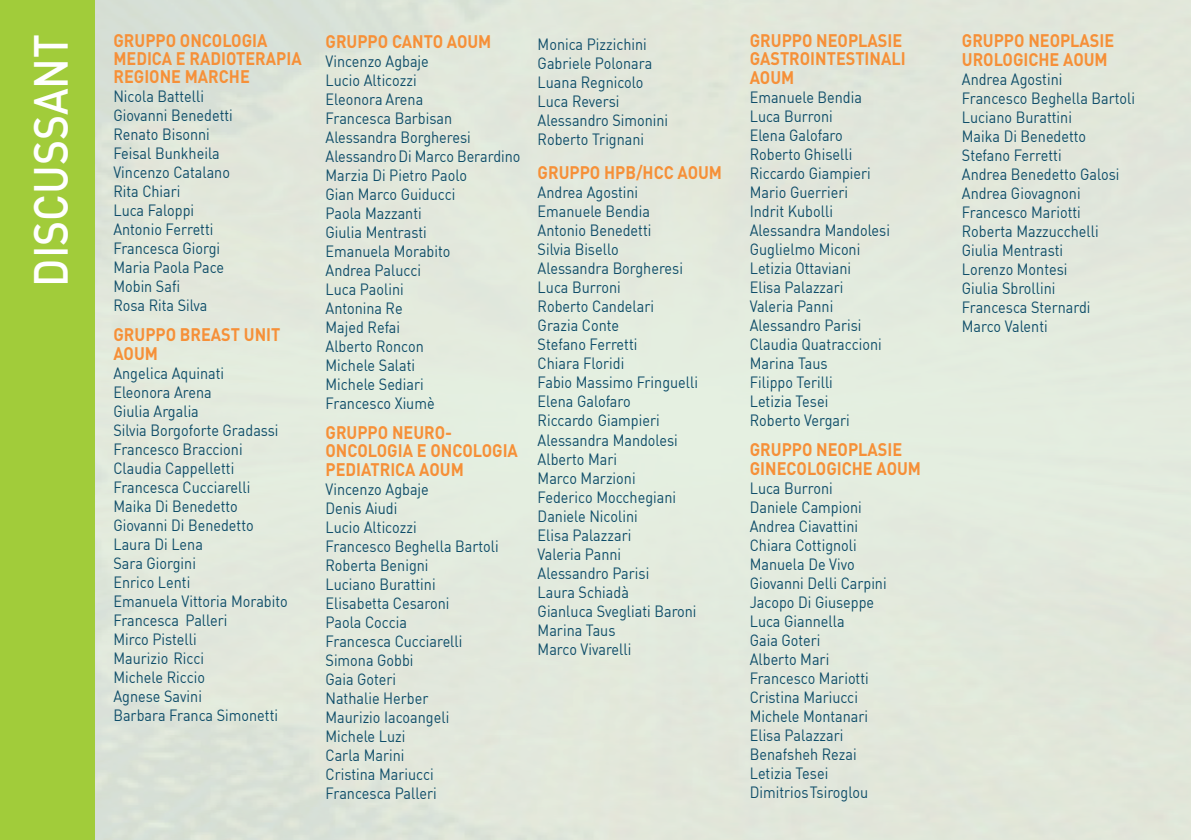
<style>
.page{position:relative;width:1191px;height:840px;background:#fff}
.page>*{position:absolute;margin:0;border:0;box-sizing:border-box;transform-origin:0 0}
.t1{font:500 47.2px "DIN";color:#fff;scale:.9 1}
.t2{font:700 18px/18.6px "DIN";color:#f69038;scale:.9 1}
.t3{font:16px/19px "DIN";color:#0e4d69;scale:.9 1}
</style>
<div class="page">
<div style="left:0;top:0;width:1191px;height:839px;background:#e2e8dc"></div>
<div style="left:0;top:0;width:95px;height:839px;background:#a1cc3a"></div>
<h1 class="t1" style="left:20px;top:286px;width:282px;rotate:-90deg">DISCUSSANT</h1>
<p class="t2" style="left:113px;top:31px;width:211px;line-height:18px">GRUPPO ONCOLOGIA<br>MEDICA E RADIOTERAPIA<br>REGIONE MARCHE</p>
<p class="t3" style="left:113px;top:86px;width:134px">Nicola Battelli<br>Giovanni Benedetti<br>Renato Bisonni<br>Feisal Bunkheila<br>Vincenzo Catalano<br>Rita Chiari<br>Luca Faloppi<br>Antonio Ferretti<br>Francesca Giorgi<br>Maria Paola Pace<br>Mobin Safi<br>Rosa Rita Silva</p>
<p class="t2" style="left:113px;top:323px;width:187px">GRUPPO BREAST UNIT<br>AOUM</p>
<p class="t3" style="left:113px;top:363px;width:195px">Angelica Aquinati<br>Eleonora Arena<br>Giulia Argalia<br>Silvia Borgoforte Gradassi<br>Francesco Braccioni<br>Claudia Cappelletti<br>Francesca Cucciarelli<br>Maika Di Benedetto<br>Giovanni Di Benedetto<br>Laura Di Lena<br>Sara Giorgini<br>Enrico Lenti<br>Emanuela Vittoria Morabito<br>Francesca Palleri<br>Mirco Pistelli<br>Maurizio Ricci<br>Michele Riccio<br>Agnese Savini<br>Barbara Franca Simonetti</p>
<p class="t2" style="left:325px;top:31px;width:186px">GRUPPO CANTO AOUM</p>
<p class="t3" style="left:325px;top:51px;width:218px">Vincenzo Agbaje<br>Lucio Alticozzi<br>Eleonora Arena<br>Francesca Barbisan<br>Alessandra Borgheresi<br>AlessandroDi Marco Berardino<br>Marzia Di Pietro Paolo<br>Gian Marco Guiducci<br>Paola Mazzanti<br>Giulia Mentrasti<br>Emanuela Morabito<br>Andrea Palucci<br>Luca Paolini<br>Antonina Re<br>Majed Refai<br>Alberto Roncon<br>Michele Salati<br>Michele Sediari<br>Francesco Xiumè</p>
<p class="t2" style="left:325px;top:422px;width:215px">GRUPPO NEURO-<br>ONCOLOGIA E ONCOLOGIA<br>PEDIATRICA AOUM</p>
<p class="t3" style="left:325px;top:479px;width:194px">Vincenzo Agbaje<br>Denis Aiudi<br>Lucio Alticozzi<br>Francesco Beghella Bartoli<br>Roberta Benigni<br>Luciano Burattini<br>Elisabetta Cesaroni<br>Paola Coccia<br>Francesca Cucciarelli<br>Simona Gobbi<br>Gaia Goteri<br>Nathalie Herber<br>Maurizio Iacoangeli<br>Michele Luzi<br>Carla Marini<br>Cristina Mariucci<br>Francesca Palleri</p>
<p class="t3" style="left:537px;top:34px;width:147px">Monica Pizzichini<br>Gabriele Polonara<br>Luana Regnicolo<br>Luca Reversi<br>Alessandro Simonini<br>Roberto Trignani</p>
<p class="t2" style="left:537px;top:163px;width:206px">GRUPPO HPB/HCC AOUM</p>
<p class="t3" style="left:537px;top:183px;width:180px">Andrea Agostini<br>Emanuele Bendia<br>Antonio Benedetti<br>Silvia Bisello<br>Alessandra Borgheresi<br>Luca Burroni<br>Roberto Candelari<br>Grazia Conte<br>Stefano Ferretti<br>Chiara Floridi<br>Fabio Massimo Fringuelli<br>Elena Galofaro<br>Riccardo Giampieri<br>Alessandra Mandolesi<br>Alberto Mari<br>Marco Marzioni<br>Federico Mocchegiani<br>Daniele Nicolini<br>Elisa Palazzari<br>Valeria Panni<br>Alessandro Parisi<br>Laura Schiadà<br>Gianluca Svegliati Baroni<br>Marina Taus<br>Marco Vivarelli</p>
<p class="t2" style="left:749px;top:30px;width:175px">GRUPPO NEOPLASIE<br>GASTROINTESTINALI<br>AOUM</p>
<p class="t3" style="left:749px;top:87px;width:157px">Emanuele Bendia<br>Luca Burroni<br>Elena Galofaro<br>Roberto Ghiselli<br>Riccardo Giampieri<br>Mario Guerrieri<br>Indrit Kubolli<br>Alessandra Mandolesi<br>Guglielmo Miconi<br>Letizia Ottaviani<br>Elisa Palazzari<br>Valeria Panni<br>Alessandro Parisi<br>Claudia Quatraccioni<br>Marina Taus<br>Filippo Terilli<br>Letizia Tesei<br>Roberto Vergari</p>
<p class="t2" style="left:749px;top:438px;width:192px">GRUPPO NEOPLASIE<br>GINECOLOGICHE AOUM</p>
<p class="t3" style="left:749px;top:478px;width:154px">Luca Burroni<br>Daniele Campioni<br>Andrea Ciavattini<br>Chiara Cottignoli<br>Manuela De Vivo<br>Giovanni Delli Carpini<br>Jacopo Di Giuseppe<br>Luca Giannella<br>Gaia Goteri<br>Alberto Mari<br>Francesco Mariotti<br>Cristina Mariucci<br>Michele Montanari<br>Elisa Palazzari<br>Benafsheh Rezai<br>Letizia Tesei<br>DimitriosTsiroglou</p>
<p class="t2" style="left:962px;top:30px;width:171px">GRUPPO NEOPLASIE<br>UROLOGICHE AOUM</p>
<p class="t3" style="left:962px;top:69px;width:194px">Andrea Agostini<br>Francesco Beghella Bartoli<br>Luciano Burattini<br>Maika Di Benedetto<br>Stefano Ferretti<br>Andrea Benedetto Galosi<br>Andrea Giovagnoni<br>Francesco Mariotti<br>Roberta Mazzucchelli<br>Giulia Mentrasti<br>Lorenzo Montesi<br>Giulia Sbrollini<br>Francesca Sternardi<br>Marco Valenti</p>
</div>
